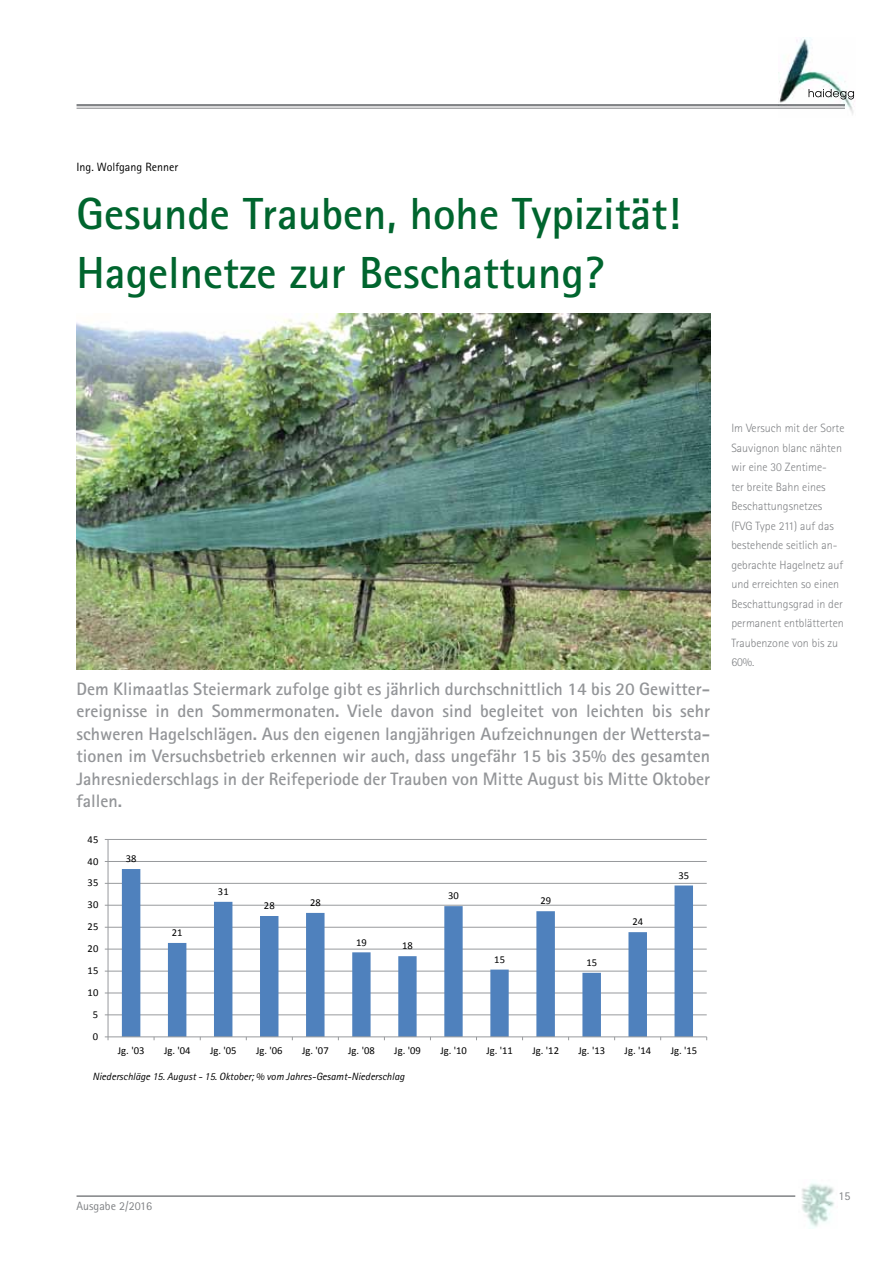
<style>
.page{position:relative;width:893px;height:1263px;background:#fff}
.page>*{position:absolute;margin:0;border:0;box-sizing:border-box;transform-origin:0 0}
.t1{font:700 45px/58.5px "Rotis Sans Serif";color:#00652e}
.t2{font:700 18px/22.5px "Rotis Sans Serif";color:#939598;text-align:justify}
.t3{font:300 12px/19.5px "Rotis Sans Serif";color:#808285}
.t4{font:12px "Rotis Sans Serif";color:#000}
.t5{font:12px "Rotis Sans Serif";color:#808285}
.t6{font:10.65px "Calibri";color:#000}
.t7{font:italic 10.5px "Rotis Sans Serif";color:#000}
.t8{font:10.5px "Calibri";letter-spacing:.005em;color:#000}
</style>
<div class="page">
<hr style="left:77px;top:1195px;width:718px;height:2px;background:#808285">
<hr style="left:77px;top:104px;width:768px;height:2px;background:#808285">
<hr style="left:77px;top:108px;width:768px;height:1px;background:#808285">
<img style="left:802px;top:1183px;width:32px;height:44px">
<img style="left:778px;top:38px;width:77px;height:77px">
<img style="left:809px;top:89px;width:45px;height:11px">
<img style="left:77px;top:313px;width:633px;height:356px">
<hr style="left:108px;top:1014px;width:599px;height:1px;background:#989a9d">
<hr style="left:108px;top:993px;width:599px;height:1px;background:#989a9d">
<hr style="left:108px;top:971px;width:599px;height:1px;background:#989a9d">
<hr style="left:108px;top:949px;width:599px;height:1px;background:#989a9d">
<hr style="left:108px;top:927px;width:599px;height:1px;background:#989a9d">
<hr style="left:108px;top:905px;width:599px;height:1px;background:#989a9d">
<hr style="left:108px;top:883px;width:599px;height:1px;background:#989a9d">
<hr style="left:108px;top:861px;width:599px;height:1px;background:#989a9d">
<hr style="left:108px;top:839px;width:599px;height:1px;background:#989a9d">
<svg style="left:122px;top:869px;width:571px;height:167px"></svg>
<hr style="left:108px;top:839px;width:1px;height:198px;background:#989a9d">
<hr style="left:108px;top:1036px;width:599px;height:1px;background:#989a9d">
<svg style="left:105px;top:1036px;width:4px;height:4px"></svg>
<p class="t4" style="left:77px;top:160px;width:103px">Ing. Wolfgang Renner</p>
<h1 class="t1" style="left:77px;top:184px;width:605px">Gesunde Trauben, hohe Typizität!<br>Hagelnetze zur Beschattung?</h1>
<p class="t2" style="left:77px;top:677px;width:635px">Dem Klimaatlas Steiermark zufolge gibt es jährlich durchschnittlich 14 bis 20 Gewitter&shy;ereignisse in den Sommermonaten. Viele davon sind begleitet von leichten bis sehr schweren Hagelschlägen. Aus den eigenen langjährigen Aufzeichnungen der Wettersta&shy;tionen im Versuchsbetrieb erkennen wir auch, dass ungefähr 15 bis 35% des gesamten Jahresniederschlags in der Reifeperiode der Trauben von Mitte August bis Mitte Oktober fallen.</p>
<p class="t8" style="left:88px;top:832px;width:12px">45</p>
<p class="t8" style="left:88px;top:854px;width:12px">40</p>
<p class="t8" style="left:88px;top:876px;width:12px">35</p>
<p class="t8" style="left:88px;top:898px;width:12px">30</p>
<p class="t8" style="left:88px;top:920px;width:12px">25</p>
<p class="t8" style="left:88px;top:942px;width:12px">20</p>
<p class="t6" style="left:88px;top:964px;width:12px">15</p>
<p class="t6" style="left:88px;top:986px;width:12px">10</p>
<p class="t6" style="left:93px;top:1008px;width:7px">5</p>
<p class="t8" style="left:93px;top:1030px;width:7px">0</p>
<p class="t8" style="left:126px;top:852px;width:12px">38</p>
<p class="t8" style="left:172px;top:926px;width:12px">21</p>
<p class="t8" style="left:218px;top:885px;width:12px">31</p>
<p class="t6" style="left:264px;top:899px;width:12px">28</p>
<p class="t8" style="left:310px;top:896px;width:12px">28</p>
<p class="t8" style="left:356px;top:935px;width:12px">19</p>
<p class="t8" style="left:402px;top:939px;width:12px">18</p>
<p class="t8" style="left:448px;top:889px;width:12px">30</p>
<p class="t8" style="left:494px;top:953px;width:12px">15</p>
<p class="t8" style="left:540px;top:894px;width:12px">29</p>
<p class="t6" style="left:586px;top:956px;width:12px">15</p>
<p class="t8" style="left:632px;top:915px;width:12px">24</p>
<p class="t6" style="left:678px;top:868px;width:12px">35</p>
<p class="t6" style="left:118px;top:1043px;width:28px">Jg. '03</p>
<p class="t6" style="left:164px;top:1043px;width:28px">Jg. '04</p>
<p class="t6" style="left:210px;top:1043px;width:28px">Jg. '05</p>
<p class="t6" style="left:256px;top:1043px;width:28px">Jg. '06</p>
<p class="t6" style="left:302px;top:1043px;width:28px">Jg. '07</p>
<p class="t6" style="left:348px;top:1043px;width:28px">Jg. '08</p>
<p class="t6" style="left:394px;top:1043px;width:28px">Jg. '09</p>
<p class="t6" style="left:440px;top:1043px;width:28px">Jg. '10</p>
<p class="t6" style="left:486px;top:1043px;width:28px">Jg. '11</p>
<p class="t6" style="left:532px;top:1043px;width:28px">Jg. '12</p>
<p class="t6" style="left:579px;top:1043px;width:28px">Jg. '13</p>
<p class="t6" style="left:625px;top:1043px;width:28px">Jg. '14</p>
<p class="t6" style="left:671px;top:1043px;width:28px">Jg. '15</p>
<p class="t7" style="left:92px;top:1070px;width:314px">Niederschläge 15. August - 15. Oktober; % vom Jahres-Gesamt-Niederschlag</p>
<p class="t3" style="left:731px;top:419px;width:115px">Im Versuch mit der Sorte<br>Sauvignon blanc nähten wir eine 30 Zentime-<br>ter breite Bahn eines<br>Beschattungsnetzes (FVG Type 211) auf das bestehende seitlich an&shy;gebrachte Hagelnetz auf und erreichten so einen<br>Beschattungsgrad in der permanent entblätterten<br>Traubenzone von bis zu<br>60%.</p>
<p class="t5" style="left:77px;top:1198px;width:77px">Ausgabe 2/2016</p>
<p class="t5" style="left:839px;top:1189px;width:13px">15</p>
</div>
